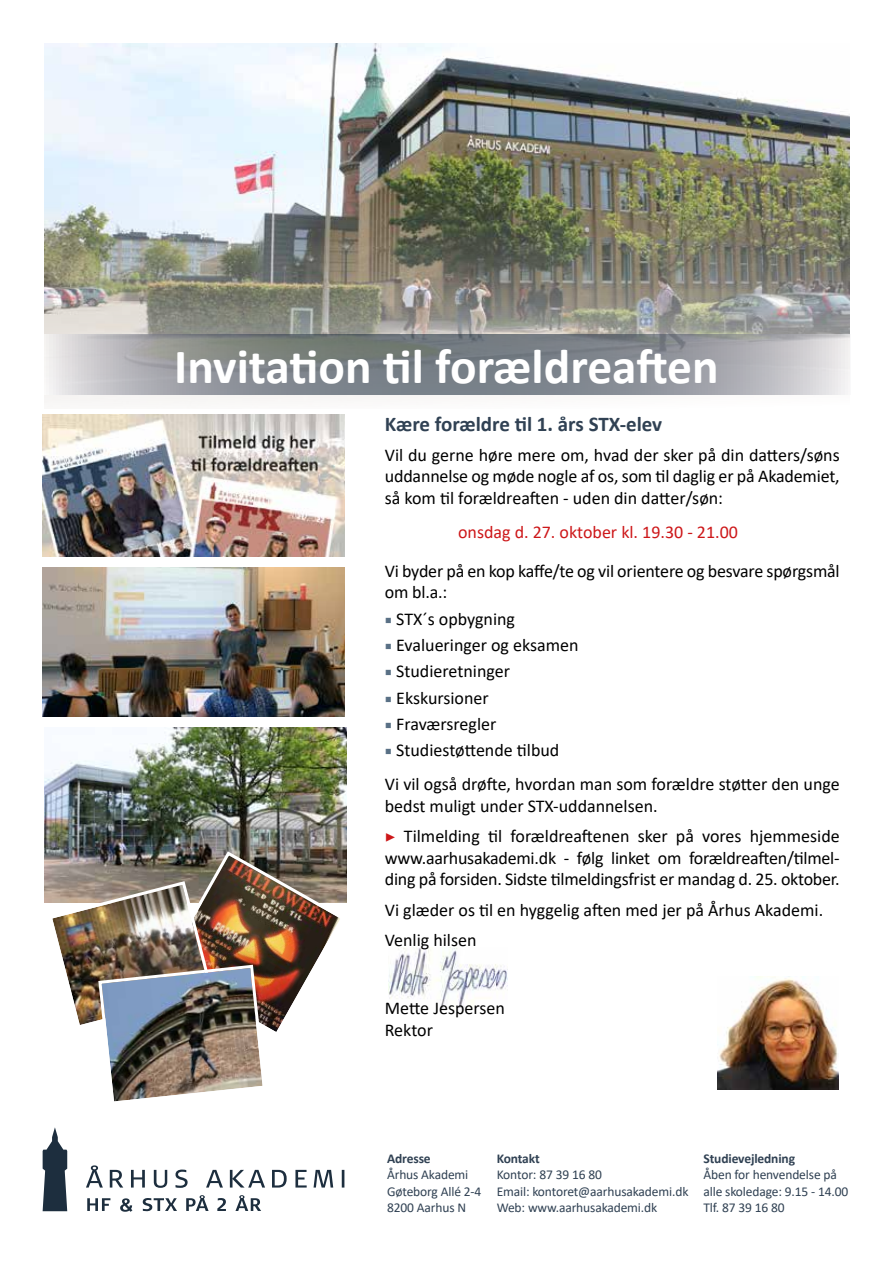
<style>
.page{position:relative;width:893px;height:1263px;background:#fff}
.page>*{position:absolute;margin:0;border:0;box-sizing:border-box;transform-origin:0 0}
.t1{font:700 49.5px "Calibri";color:#fff}
.t2{font:700 21px "Calibri";color:#304153}
.t3{font:18px/21.6px "Calibri";color:#000}
.t4{font:18px "Calibri";color:#cd1719}
.t5{font:13.5px/16.2px "Calibri";letter-spacing:-.01em;color:#304153}
.t6{font:700 13.5px "Calibri";letter-spacing:-.01em;color:#304153}
.s1{font-family:"Minion Pro";color:#597085}
.s2{font-family:"Minion Pro";color:#cd1719}
</style>
<div class="page">
<img style="left:388px;top:947px;width:119px;height:63px">
<img style="left:45px;top:43px;width:805px;height:360px">
<img style="left:45px;top:728px;width:302px;height:174px">
<svg style="left:86px;top:1165px;width:258px;height:23px"></svg>
<svg style="left:43px;top:1127px;width:24px;height:84px"></svg>
<svg style="left:87px;top:1195px;width:174px;height:17px"></svg>
<img style="left:43px;top:568px;width:301px;height:149px">
<img style="left:43px;top:415px;width:301px;height:142px">
<svg style="left:44px;top:335px;width:806px;height:59px;background:#95999e"></svg>
<img style="left:47px;top:849px;width:300px;height:253px">
<img style="left:717px;top:977px;width:122px;height:113px">
<h1 class="t1" style="left:174px;top:331px;width:546px">Invitation til forældreaften</h1>
<p class="t2" style="left:385px;top:409px;width:279px">Kære forældre til 1. års STX-elev</p>
<p class="t3" style="left:385px;top:443px;width:456px;text-align:justify">Vil du gerne høre mere om, hvad der sker på din datters/søns uddannelse og møde nogle af os, som til daglig er på Akademiet, så kom til forældreaften - uden din datter/søn:</p>
<p class="t4" style="left:458px;top:520px;width:281px">onsdag d. 27. oktober kl. 19.30 - 21.00</p>
<p class="t3" style="left:385px;top:560px;width:456px">Vi byder på en kop kaffe/te og vil orientere og besvare spørgsmål om bl.a.:</p>
<p class="t3" style="left:385px;top:607px;width:132px"><span class="s1">■</span> STX´s opbygning</p>
<p class="t3" style="left:385px;top:634px;width:195px"><span class="s1">■</span> Evalueringer og eksamen</p>
<p class="t3" style="left:385px;top:660px;width:127px"><span class="s1">■</span> Studieretninger</p>
<p class="t3" style="left:385px;top:686px;width:105px"><span class="s1">■</span> Ekskursioner</p>
<p class="t3" style="left:385px;top:713px;width:113px"><span class="s1">■</span> Fraværsregler</p>
<p class="t3" style="left:385px;top:732px;width:456px;line-height:34.3px"><span class="s1">■</span> Studiestøttende tilbud<br>Vi vil også drøfte, hvordan man som forældre støtter den unge</p>
<p class="t3" style="left:385px;top:790px;width:456px;line-height:30.2px">bedst muligt under STX-uddannelsen.<br><span class="s2">▶</span> Tilmelding til forældreaftenen sker på vores hjemmeside</p>
<p class="t3" style="left:385px;top:846px;width:456px">www.aarhusakademi.dk - følg linket om forældreaften/tilmel&shy;ding på forsiden. Sidste tilmeldingsfrist er mandag d. 25. oktober.</p>
<p class="t3" style="left:385px;top:894px;width:440px;line-height:30.2px">Vi glæder os til en hyggelig aften med jer på Århus Akademi.<br>Venlig hilsen</p>
<p class="t3" style="left:385px;top:997px;width:122px">Mette Jespersen<br>Rektor</p>
<p class="t6" style="left:387px;top:1149px;width:45px">Adresse</p>
<p class="t5" style="left:387px;top:1166px;width:96px">Århus Akademi<br>Gøteborg Allé 2-4<br>8200 Aarhus N</p>
<p class="t6" style="left:497px;top:1149px;width:45px">Kontakt</p>
<p class="t5" style="left:497px;top:1166px;width:193px">Kontor: 87 39 16 80<br>Email: kontoret@aarhusakademi.dk<br>Web: www.aarhusakademi.dk</p>
<p class="t6" style="left:703px;top:1149px;width:93px">Studievejledning</p>
<p class="t5" style="left:703px;top:1166px;width:146px">Åben for henvendelse på alle skoledage: 9.15 - 14.00<br>Tlf. 87 39 16 80</p>
</div>
